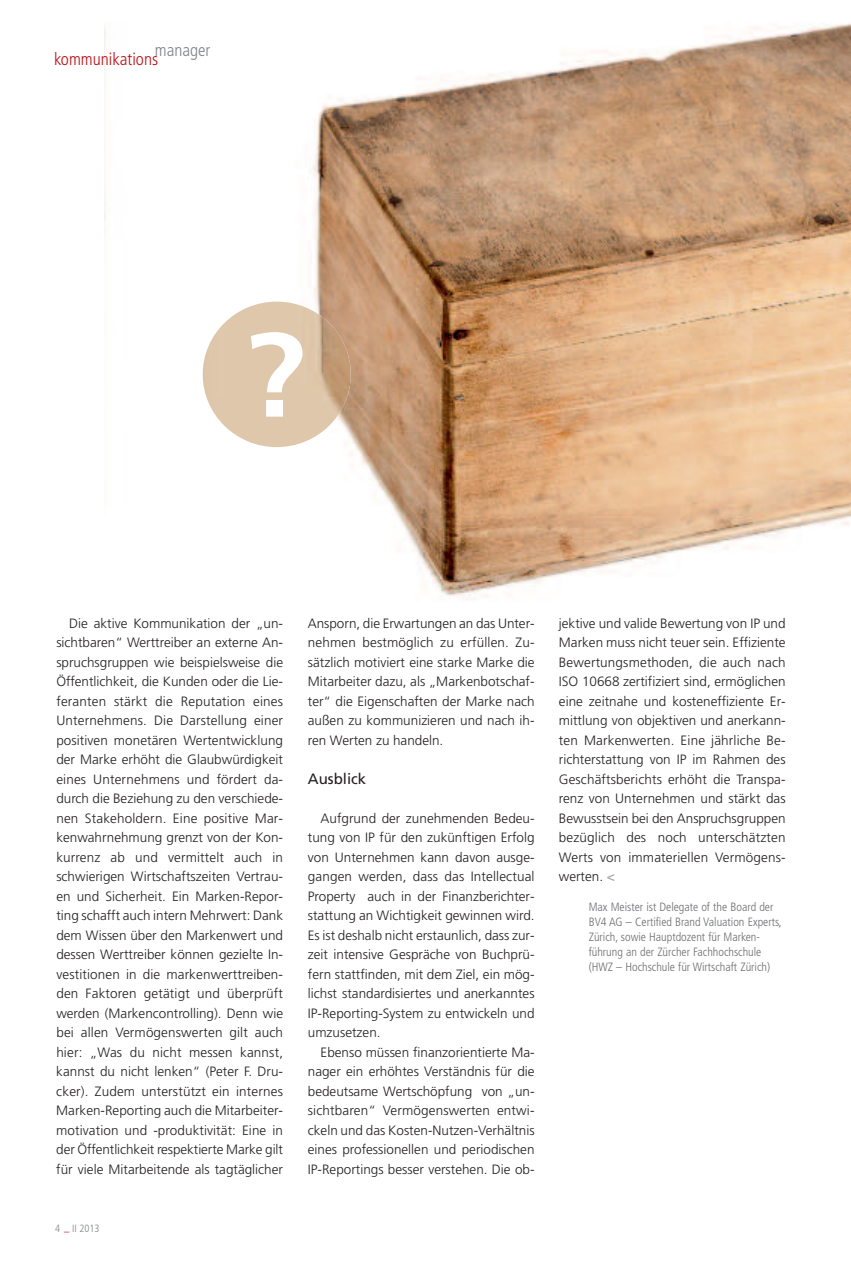
<style>
.page{position:relative;width:851px;height:1263px;background:#fff}
.page>*{position:absolute;margin:0;border:0;box-sizing:border-box;transform-origin:0 0}
.t1{font:300 condensed 17.4px "Frutiger";color:#bb1018}
.t2{font:300 condensed 17.4px "Frutiger";color:#808285}
.t3{font:15px "Frutiger";color:#231f20}
.t4{font:300 13.5px/19.5px "Frutiger";color:#231f20;text-align:justify}
.t5{font:300 condensed 12px/15px "Frutiger";color:#6c6d70}
.t6{font:300 condensed 10.5px "Frutiger";color:#808285}
.s1{color:#bb1018}
.s2{font-weight:700;color:#a8a9ad}
</style>
<div class="page">
<img style="left:104px;top:23px;width:746px;height:574px">
<img style="left:203px;top:302px;width:148px;height:145px">
<p class="t2" style="left:155px;top:43px;width:57px">manager</p>
<p class="t1" style="left:54px;top:51px;width:106px">kommunikations</p>
<p class="t4" style="left:56px;top:614px;width:228px;text-indent:13px">Die aktive Kommunikation der „un&shy;sichtbaren“ Werttreiber an externe An&shy;spruchsgruppen wie beispielsweise die Öffentlichkeit, die Kunden oder die Lie&shy;feranten stärkt die Reputation eines Unternehmens. Die Darstellung einer positiven monetären Wertentwicklung der Marke erhöht die Glaubwürdigkeit eines Unternehmens und fördert da&shy;durch die Beziehung zu den verschiede&shy;nen Stakeholdern. Eine positive Mar&shy;kenwahrnehmung grenzt von der Kon&shy;kurrenz ab und vermittelt auch in schwierigen Wirtschaftszeiten Vertrau&shy;en und Sicherheit. Ein Marken-Repor&shy;ting schafft auch intern Mehrwert: Dank dem Wissen über den Markenwert und dessen Werttreiber können gezielte In&shy;vestitionen in die markenwerttreiben&shy;den Faktoren getätigt und überprüft werden (Markencontrolling). Denn wie bei allen Vermögenswerten gilt auch hier: „Was du nicht messen kannst, kannst du nicht lenken“ (Peter F. Dru&shy;cker). Zudem unterstützt ein internes Marken-Reporting auch die Mitarbeiter&shy;motivation und -produktivität: Eine in der Öffentlichkeit respektierte Marke gilt für viele Mitarbeitende als tagtäglicher</p>
<p class="t4" style="left:308px;top:614px;width:228px">Ansporn, die Erwartungen an das Unter&shy;nehmen bestmöglich zu erfüllen. Zu&shy;sätzlich motiviert eine starke Marke die Mitarbeiter dazu, als „Markenbotschaf&shy;ter“ die Eigenschaften der Marke nach außen zu kommunizieren und nach ih&shy;ren Werten zu handeln.</p>
<p class="t3" style="left:308px;top:773px;width:60px">Ausblick</p>
<p class="t4" style="left:308px;top:809px;width:228px;text-indent:13px">Aufgrund der zunehmenden Bedeu&shy;tung von IP für den zukünftigen Erfolg von Unternehmen kann davon ausge&shy;gangen werden, dass das Intellectual Property auch in der Finanzberichter&shy;stattung an Wichtigkeit gewinnen wird.<br>Es ist deshalb nicht erstaunlich, dass zur&shy;zeit intensive Gespräche von Buchprü&shy;fern stattfinden, mit dem Ziel, ein mög&shy;lichst standardisiertes und anerkanntes IP-Reporting-System zu entwickeln und umzusetzen.</p>
<p class="t4" style="left:308px;top:1043px;width:228px;text-indent:13px">Ebenso müssen finanzorientierte Ma&shy;nager ein erhöhtes Verständnis für die bedeutsame Wertschöpfung von „un&shy;sichtbaren“ Vermögenswerten entwi&shy;ckeln und das Kosten-Nutzen-Verhältnis eines professionellen und periodischen IP-Reportings besser verstehen. Die ob-</p>
<p class="t6" style="left:55px;top:1224px;width:46px">4 <span class="s1">–</span> II 2013</p>
<p class="t4" style="left:559px;top:614px;width:228px">jektive und valide Bewertung von IP und Marken muss nicht teuer sein. Effiziente Bewertungsmethoden, die auch nach ISO 10668 zertifiziert sind, ermöglichen eine zeitnahe und kosteneffiziente Er&shy;mittlung von objektiven und anerkann&shy;ten Markenwerten. Eine jährliche Be&shy;richterstattung von IP im Rahmen des Geschäftsberichts erhöht die Transpa&shy;renz von Unternehmen und stärkt das Bewusstsein bei den Anspruchsgruppen bezüglich des noch unterschätzten Werts von immateriellen Vermögens&shy;werten. <span class="s2">&lt;</span></p>
<p class="t5" style="left:588px;top:901px;width:194px">Max Meister ist Delegate of the Board der BV4 AG – Certified Brand Valuation Experts, Zürich, sowie Hauptdozent für Marken&shy;führung an der Zürcher Fachhochschule (HWZ – Hochschule für Wirtschaft Zürich)</p>
</div>
